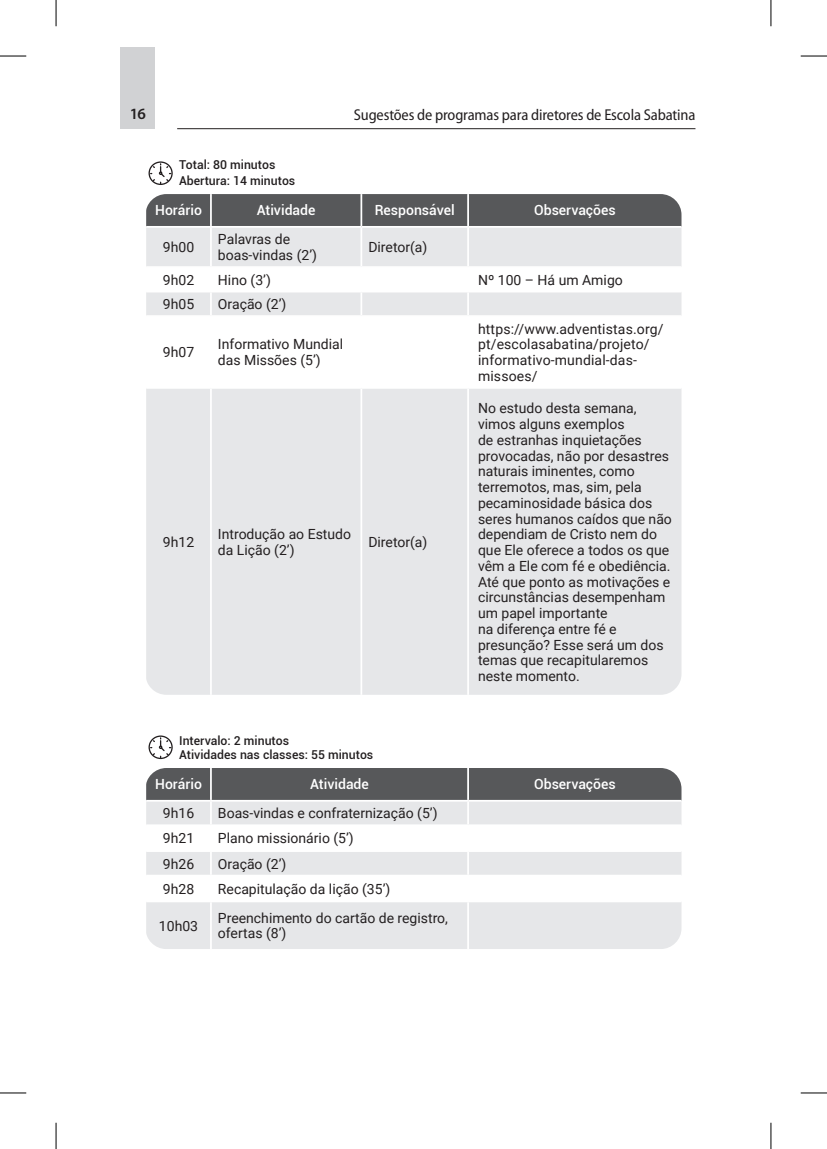
<style>
.page{position:relative;width:827px;height:1149px;background:#fff}
.page>*{position:absolute;margin:0;border:0;box-sizing:border-box;transform-origin:0 0}
.t1{font:semi-condensed 15.75px "Myriad Pro";letter-spacing:-.01em;color:#231f20}
.t2{font:600 15.75px "Myriad Pro";color:#231f20}
.t3{font:14px/15.8px "Roboto";color:#231f20}
.t4{font:500 14px "Roboto";color:#fff}
.texto_fora_tabelas{font:500 12.25px "Roboto";color:#231f20}
</style>
<div class="page">
<hr style="left:177px;top:128px;width:518px;height:1px;background:#231f20">
<div style="left:121px;top:47px;width:34px;height:81px;background:#d1d2d4"></div>
<div style="left:146px;top:194px;width:535px;height:32px;background:#57585a"></div>
<div style="left:146px;top:228px;width:535px;height:467px;background:#e6e7e9"></div>
<svg style="left:146px;top:268px;width:535px;height:119px"></svg>
<hr style="left:210px;top:194px;width:2px;height:32px;background:#fff">
<hr style="left:360px;top:194px;width:2px;height:32px;background:#fff">
<hr style="left:467px;top:194px;width:2px;height:32px;background:#fff">
<hr style="left:210px;top:228px;width:2px;height:38px;background:#fff">
<hr style="left:360px;top:228px;width:2px;height:38px;background:#fff">
<hr style="left:467px;top:228px;width:2px;height:38px;background:#fff">
<hr style="left:146px;top:266px;width:65px;height:2px;background:#fff">
<hr style="left:211px;top:266px;width:150px;height:2px;background:#fff">
<hr style="left:210px;top:268px;width:2px;height:23px;background:#fff">
<hr style="left:361px;top:266px;width:107px;height:2px;background:#fff">
<hr style="left:360px;top:268px;width:2px;height:23px;background:#fff">
<hr style="left:468px;top:266px;width:213px;height:2px;background:#fff">
<hr style="left:467px;top:268px;width:2px;height:23px;background:#fff">
<hr style="left:146px;top:291px;width:65px;height:1px;background:#fff">
<hr style="left:211px;top:291px;width:150px;height:1px;background:#fff">
<hr style="left:210px;top:292px;width:2px;height:23px;background:#fff">
<hr style="left:361px;top:291px;width:107px;height:1px;background:#fff">
<hr style="left:360px;top:292px;width:2px;height:23px;background:#fff">
<hr style="left:468px;top:291px;width:213px;height:1px;background:#fff">
<hr style="left:467px;top:292px;width:2px;height:23px;background:#fff">
<hr style="left:146px;top:315px;width:65px;height:2px;background:#fff">
<hr style="left:211px;top:315px;width:150px;height:2px;background:#fff">
<hr style="left:210px;top:317px;width:2px;height:70px;background:#fff">
<hr style="left:361px;top:315px;width:107px;height:2px;background:#fff">
<hr style="left:360px;top:317px;width:2px;height:70px;background:#fff">
<hr style="left:468px;top:315px;width:213px;height:2px;background:#fff">
<hr style="left:467px;top:317px;width:2px;height:70px;background:#fff">
<hr style="left:146px;top:387px;width:65px;height:2px;background:#fff">
<hr style="left:211px;top:387px;width:150px;height:2px;background:#fff">
<hr style="left:210px;top:389px;width:2px;height:306px;background:#fff">
<hr style="left:361px;top:387px;width:107px;height:2px;background:#fff">
<hr style="left:360px;top:389px;width:2px;height:306px;background:#fff">
<hr style="left:468px;top:387px;width:213px;height:2px;background:#fff">
<hr style="left:467px;top:389px;width:2px;height:306px;background:#fff">
<div style="left:146px;top:768px;width:535px;height:32px;background:#57585a"></div>
<div style="left:146px;top:802px;width:535px;height:147px;background:#e6e7e9"></div>
<svg style="left:146px;top:826px;width:535px;height:74px"></svg>
<hr style="left:210px;top:768px;width:2px;height:32px;background:#fff">
<hr style="left:467px;top:768px;width:2px;height:32px;background:#fff">
<hr style="left:210px;top:802px;width:2px;height:22px;background:#fff">
<hr style="left:467px;top:802px;width:2px;height:22px;background:#fff">
<hr style="left:146px;top:824px;width:65px;height:2px;background:#fff">
<hr style="left:211px;top:824px;width:257px;height:2px;background:#fff">
<hr style="left:210px;top:826px;width:2px;height:24px;background:#fff">
<hr style="left:468px;top:824px;width:213px;height:2px;background:#fff">
<hr style="left:467px;top:826px;width:2px;height:24px;background:#fff">
<hr style="left:146px;top:850px;width:65px;height:2px;background:#fff">
<hr style="left:211px;top:850px;width:257px;height:2px;background:#fff">
<hr style="left:210px;top:852px;width:2px;height:23px;background:#fff">
<hr style="left:468px;top:850px;width:213px;height:2px;background:#fff">
<hr style="left:467px;top:852px;width:2px;height:23px;background:#fff">
<hr style="left:146px;top:875px;width:65px;height:1px;background:#fff">
<hr style="left:211px;top:875px;width:257px;height:1px;background:#fff">
<hr style="left:210px;top:876px;width:2px;height:24px;background:#fff">
<hr style="left:468px;top:875px;width:213px;height:1px;background:#fff">
<hr style="left:467px;top:876px;width:2px;height:24px;background:#fff">
<hr style="left:146px;top:900px;width:65px;height:2px;background:#fff">
<hr style="left:211px;top:900px;width:257px;height:2px;background:#fff">
<hr style="left:210px;top:902px;width:2px;height:47px;background:#fff">
<hr style="left:468px;top:900px;width:213px;height:2px;background:#fff">
<hr style="left:467px;top:902px;width:2px;height:47px;background:#fff">
<svg style="left:148px;top:161px;width:25px;height:24px"></svg>
<svg style="left:148px;top:735px;width:25px;height:25px"></svg>
<svg style="left:0;top:56px;width:26px;height:1px"></svg>
<svg style="left:800px;top:56px;width:26px;height:1px"></svg>
<svg style="left:0;top:1092px;width:26px;height:1px"></svg>
<svg style="left:800px;top:1092px;width:26px;height:1px"></svg>
<svg style="left:56px;top:0;width:1px;height:26px"></svg>
<svg style="left:56px;top:1123px;width:1px;height:26px"></svg>
<svg style="left:770px;top:0;width:1px;height:26px"></svg>
<svg style="left:770px;top:1123px;width:1px;height:26px"></svg>
<p class="t2" style="left:130px;top:104px;width:18px">16</p>
<p class="t1" style="left:354px;top:105px;width:343px">Sugestões de programas para diretores de Escola Sabatina</p>
<p class="texto_fora_tabelas" style="left:179px;top:156px;width:98px">Total: 80 minutos</p>
<p class="texto_fora_tabelas" style="left:179px;top:172px;width:118px">Abertura: 14 minutos</p>
<p class="t4" style="left:155px;top:200px;width:48px">Horário</p>
<p class="t4" style="left:257px;top:200px;width:60px">Atividade</p>
<p class="t4" style="left:374px;top:200px;width:82px">Responsável</p>
<p class="t4" style="left:534px;top:200px;width:83px">Observações</p>
<p class="t3" style="left:163px;top:239px;width:33px">9h00</p>
<p class="t3" style="left:218px;top:231px;width:100px">Palavras de boas-vindas (2’)</p>
<p class="t3" style="left:368px;top:239px;width:61px">Diretor(a)</p>
<p class="t3" style="left:163px;top:271px;width:33px">9h02</p>
<p class="t3" style="left:218px;top:271px;width:54px">Hino (3’)</p>
<p class="t3" style="left:478px;top:271px;width:146px">Nº 100 – Há um Amigo</p>
<p class="t3" style="left:163px;top:296px;width:33px">9h05</p>
<p class="t3" style="left:218px;top:296px;width:70px">Oração (2’)</p>
<p class="t3" style="left:163px;top:344px;width:33px">9h07</p>
<p class="t3" style="left:218px;top:336px;width:127px">Informativo Mundial das Missões (5’)</p>
<p class="t3" style="left:478px;top:320px;width:187px">https://www.adventistas.org/ pt/escolasabatina/projeto/ informativo-mundial-das&shy;missoes/</p>
<p class="t3" style="left:163px;top:534px;width:33px">9h12</p>
<p class="t3" style="left:218px;top:526px;width:135px">Introdução ao Estudo da Lição (2’)</p>
<p class="t3" style="left:368px;top:534px;width:61px">Diretor(a)</p>
<p class="texto_fora_tabelas" style="left:179px;top:731px;width:111px">Intervalo: 2 minutos</p>
<p class="texto_fora_tabelas" style="left:179px;top:746px;width:196px">Atividades nas classes: 55 minutos</p>
<p class="t3" style="left:478px;top:400px;width:195px">No estudo desta semana, vimos alguns exemplos<br>de estranhas inquietações provocadas, não por desastres naturais iminentes, como terremotos, mas, sim, pela pecaminosidade básica dos seres humanos caídos que não dependiam de Cristo nem do que Ele oferece a todos os que vêm a Ele com fé e obediência.<br>Até que ponto as motivações e circunstâncias desempenham um papel importante<br>na diferença entre fé e presunção? Esse será um dos temas que recapitularemos neste momento.</p>
<p class="t4" style="left:155px;top:774px;width:48px">Horário</p>
<p class="t4" style="left:310px;top:774px;width:60px">Atividade</p>
<p class="t4" style="left:534px;top:774px;width:83px">Observações</p>
<p class="t3" style="left:163px;top:805px;width:33px">9h16</p>
<p class="t3" style="left:218px;top:805px;width:221px">Boas-vindas e confraternização (5’)</p>
<p class="t3" style="left:163px;top:830px;width:33px">9h21</p>
<p class="t3" style="left:218px;top:830px;width:137px">Plano missionário (5’)</p>
<p class="t3" style="left:163px;top:855px;width:33px">9h26</p>
<p class="t3" style="left:218px;top:855px;width:70px">Oração (2’)</p>
<p class="t3" style="left:163px;top:880px;width:33px">9h28</p>
<p class="t3" style="left:218px;top:880px;width:174px">Recapitulação da lição (35’)</p>
<p class="t3" style="left:159px;top:917px;width:41px">10h03</p>
<p class="t3" style="left:218px;top:909px;width:231px">Preenchimento do cartão de registro, ofertas (8’)</p>
</div>
